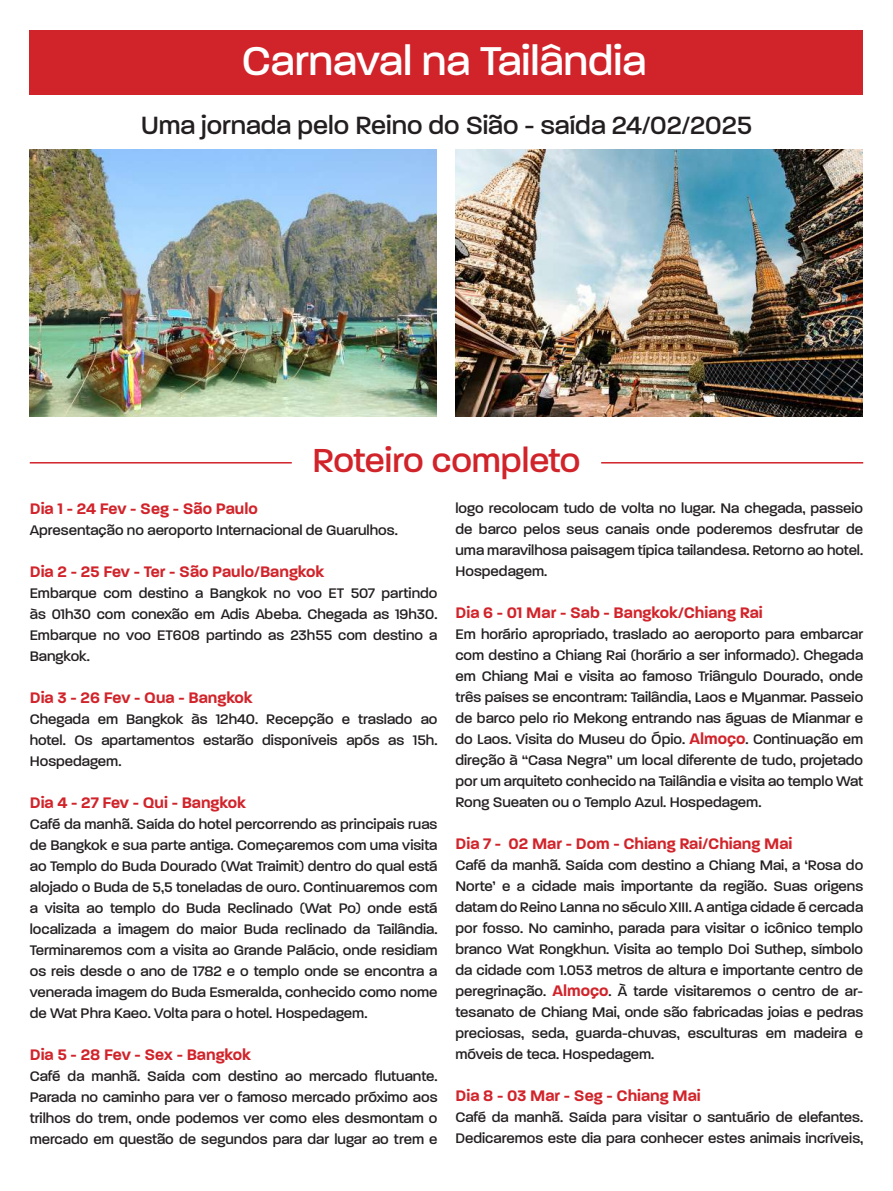
<style>
.page{position:relative;width:893px;height:1191px;background:#fff}
.page>*{position:absolute;margin:0;border:0;box-sizing:border-box;transform-origin:0 0}
.t1{font:500 43.5px "Paralucent";color:#fff}
.t2{font:500 36px "Paralucent";letter-spacing:-.005em;color:#d1232a}
.t3{font:500 27px "Paralucent";color:#231f20}
.t4{font:600 16.5px "Paralucent";color:#d1232a}
.t5{font:500 15px/21px "Paralucent";color:#231f20;text-align:justify}
.s1{font-weight:600;font-size:16.5px;color:#d1232a}
</style>
<div class="page">
<div style="left:30px;top:30px;width:833px;height:65px;background:#d1232a"></div>
<hr style="left:30px;top:462px;width:262px;height:1px;background:#d1232a">
<hr style="left:601px;top:462px;width:262px;height:1px;background:#d1232a">
<img style="left:30px;top:150px;width:407px;height:267px">
<img style="left:455px;top:150px;width:408px;height:267px">
<h1 class="t1" style="left:242px;top:35px;width:406px">Carnaval na Tailândia</h1>
<h3 class="t3" style="left:141px;top:109px;width:612px">Uma jornada pelo Reino do Sião - saída 24/02/2025</h3>
<h2 class="t2" style="left:313px;top:438px;width:269px">Roteiro completo</h2>
<p class="t4" style="left:30px;top:498px;width:230px">Dia 1 - 24 Fev - Seg - São Paulo</p>
<p class="t5" style="left:30px;top:519px;width:370px">Apresentação no aeroporto Internacional de Guarulhos.</p>
<p class="t4" style="left:30px;top:561px;width:296px">Dia 2 - 25 Fev - Ter - São Paulo/Bangkok</p>
<p class="t5" style="left:30px;top:582px;width:409px">Embarque com destino a Bangkok no voo ET 507 partindo às 01h30 com conexão em Adis Abeba. Chegada as 19h30.<br>Embarque no voo ET608 partindo as 23h55 com destino a Bangkok.</p>
<p class="t4" style="left:30px;top:687px;width:225px">Dia 3 - 26 Fev - Qua - Bangkok</p>
<p class="t5" style="left:30px;top:708px;width:409px">Chegada em Bangkok às 12h40. Recepção e traslado ao hotel. Os apartamentos estarão disponíveis após as 15h.<br>Hospedagem.</p>
<p class="t4" style="left:30px;top:792px;width:218px">Dia 4 - 27 Fev - Qui - Bangkok</p>
<p class="t5" style="left:30px;top:813px;width:409px">Café da manhã. Saída do hotel percorrendo as principais ruas de Bangkok e sua parte antiga. Começaremos com uma visita ao Templo do Buda Dourado (Wat Traimit) dentro do qual está alojado o Buda de 5,5 toneladas de ouro. Continuaremos com a visita ao templo do Buda Reclinado (Wat Po) onde está localizada a imagem do maior Buda reclinado da Tailândia.<br>Terminaremos com a visita ao Grande Palácio, onde residiam os reis desde o ano de 1782 e o templo onde se encontra a venerada imagem do Buda Esmeralda, conhecido como nome de Wat Phra Kaeo. Volta para o hotel. Hospedagem.</p>
<p class="t4" style="left:30px;top:1044px;width:223px">Dia 5 - 28 Fev - Sex - Bangkok</p>
<p class="t5" style="left:30px;top:1065px;width:409px">Café da manhã. Saída com destino ao mercado flutuante.<br>Parada no caminho para ver o famoso mercado próximo aos trilhos do trem, onde podemos ver como eles desmontam o mercado em questão de segundos para dar lugar ao trem e</p>
<p class="t5" style="left:455px;top:497px;width:409px">logo recolocam tudo de volta no lugar. Na chegada, passeio de barco pelos seus canais onde poderemos desfrutar de uma maravilhosa paisagem típica tailandesa. Retorno ao hotel.<br>Hospedagem.</p>
<p class="t4" style="left:455px;top:602px;width:309px">Dia 6 - 01 Mar - Sab - Bangkok/Chiang Rai</p>
<p class="t5" style="left:455px;top:623px;width:409px">Em horário apropriado, traslado ao aeroporto para embarcar com destino a Chiang Rai (horário a ser informado). Chegada em Chiang Mai e visita ao famoso Triângulo Dourado, onde três países se encontram: Tailândia, Laos e Myanmar. Passeio de barco pelo rio Mekong entrando nas águas de Mianmar e do Laos. Visita do Museu do Ópio. <span class="s1">Almoço</span>. Continuação em direção à “Casa Negra” um local diferente de tudo, projetado por um arquiteto conhecido na Tailândia e visita ao templo Wat Rong Sueaten ou o Templo Azul. Hospedagem.</p>
<p class="t4" style="left:455px;top:833px;width:339px">Dia 7 - 02 Mar - Dom - Chiang Rai/Chiang Mai</p>
<p class="t5" style="left:455px;top:854px;width:409px">Café da manhã. Saída com destino a Chiang Mai, a ‘Rosa do Norte’ e a cidade mais importante da região. Suas origens datam do Reino Lanna no século XIII. A antiga cidade é cercada por fosso. No caminho, parada para visitar o icônico templo branco Wat Rongkhun. Visita ao templo Doi Suthep, símbolo da cidade com 1.053 metros de altura e importante centro de peregrinação. <span class="s1">Almoço</span>. À tarde visitaremos o centro de ar&shy;tesanato de Chiang Mai, onde são fabricadas joias e pedras preciosas, seda, guarda-chuvas, esculturas em madeira e móveis de teca. Hospedagem.</p>
<p class="t4" style="left:455px;top:1085px;width:247px">Dia 8 - 03 Mar - Seg - Chiang Mai</p>
<p class="t5" style="left:455px;top:1106px;width:409px">Café da manhã. Saída para visitar o santuário de elefantes.<br>Dedicaremos este dia para conhecer estes animais incríveis,</p>
</div>
